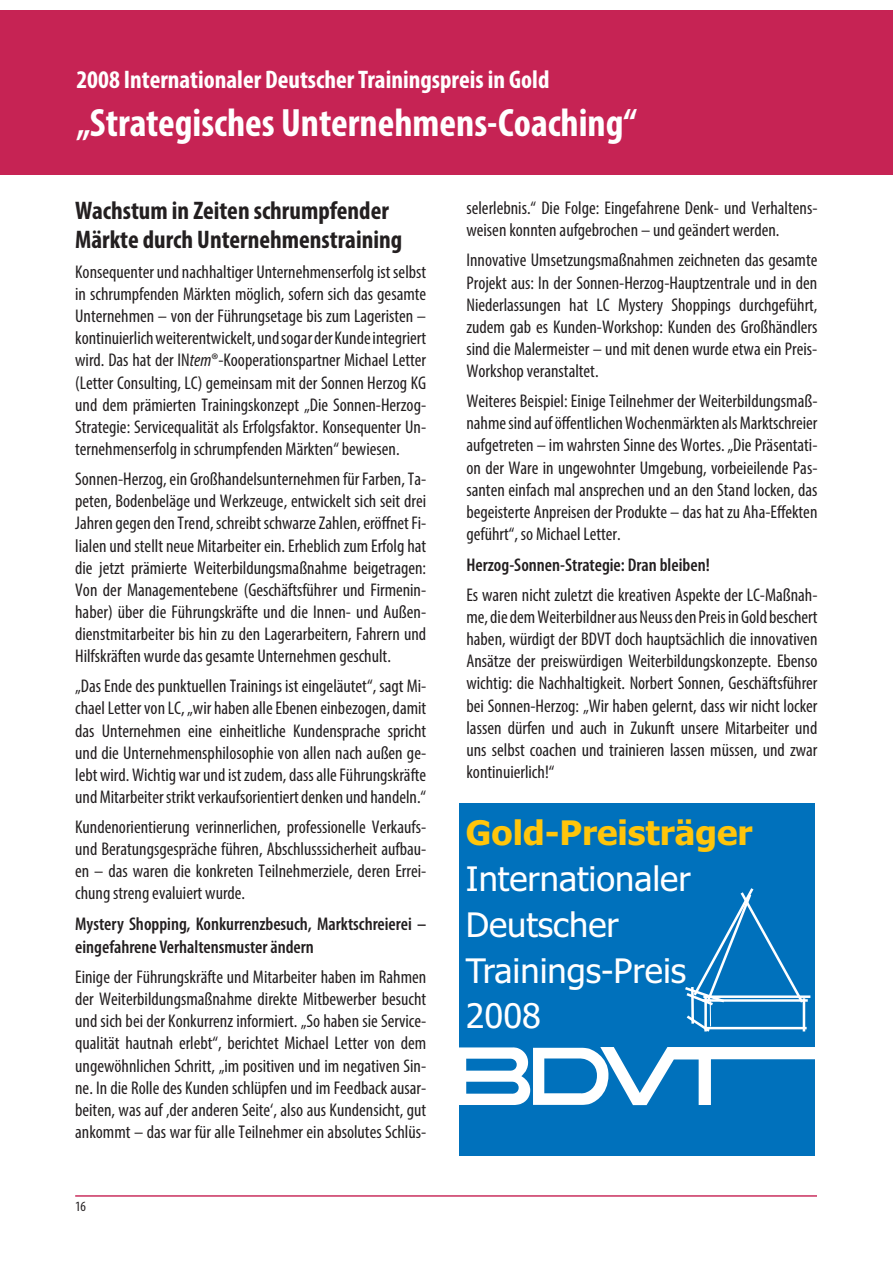
<style>
.page{position:relative;width:893px;height:1263px;background:#fff}
.page>*{position:absolute;margin:0;border:0;box-sizing:border-box;transform-origin:0 0}
.t1{font:700 condensed 39.75px "Myriad Pro";color:#fff}
.t2{font:33.9px/45.8px "Tahoma";color:#fff}
.t3{font:700 33.9px "Tahoma";color:#ffc50b}
.t4{font:700 condensed 25.5px/28.3px "Myriad Pro";color:#231f20}
.t5{font:700 condensed 25.5px "Myriad Pro";color:#fff}
.t6{font:condensed 18.45px/22.2px "Myriad Pro";color:#231f20;text-align:justify}
.t7{font:600 condensed 18.45px/22.6px "Myriad Pro";color:#231f20}
.t8{font:condensed 14.25px "Myriad Pro";color:#231f20}
.s1{font-style:italic}
</style>
<div class="page">
<div style="left:0;top:10px;width:893px;height:165px;background:#c62354"></div>
<hr style="left:75px;top:1195px;width:742px;height:2px;background:#c62354">
<div style="left:459px;top:803px;width:356px;height:353px;background:#0071bc"></div>
<svg style="left:459px;top:1047px;width:356px;height:58px"></svg>
<svg style="left:685px;top:888px;width:120px;height:144px"></svg>
<hr style="left:704px;top:1027px;width:102px;height:2px;background:#fff">
<hr style="left:803px;top:998px;width:2px;height:33px;background:#fff">
<hr style="left:702px;top:999px;width:106px;height:3px;background:#fff">
<hr style="left:703px;top:995px;width:107px;height:3px;background:#fff">
<h3 class="t5" style="left:76px;top:70px;width:474px">2008 Internationaler Deutscher Trainingspreis in Gold</h3>
<h1 class="t1" style="left:76px;top:108px;width:562px">„Strategisches Unternehmens-Coaching“</h1>
<h3 class="t4" style="left:75px;top:199px;width:329px">Wachstum in Zeiten schrumpfender<br>Märkte durch Unternehmenstraining</h3>
<p class="t6" style="left:75px;top:262px;width:353px">Konsequenter und nachhaltiger Unternehmenserfolg ist selbst in schrumpfenden Märkten möglich, sofern sich das gesamte Unternehmen – von der Führungsetage bis zum Lageristen – kontinuierlich weiterentwickelt, und sogar der Kunde integriert wird. Das hat der IN<span class="s1">tem</span>®-Kooperationspartner Michael Letter (Letter Consulting, LC) gemeinsam mit der Sonnen Herzog KG und dem prämierten Trainingskonzept „Die Sonnen-Herzog-Strategie: Servicequalität als Erfolgsfaktor. Konsequenter Un&shy;ternehmenserfolg in schrumpfenden Märkten“ bewiesen.</p>
<p class="t6" style="left:75px;top:469px;width:353px">Sonnen-Herzog, ein Großhandelsunternehmen für Farben, Ta&shy;peten, Bodenbeläge und Werkzeuge, entwickelt sich seit drei Jahren gegen den Trend, schreibt schwarze Zahlen, eröffnet Fi&shy;lialen und stellt neue Mitarbeiter ein. Erheblich zum Erfolg hat die jetzt prämierte Weiterbildungsmaßnahme beigetragen:<br>Von der Managementebene (Geschäftsführer und Firmenin&shy;haber) über die Führungskräfte und die Innen- und Außen&shy;dienstmitarbeiter bis hin zu den Lagerarbeitern, Fahrern und Hilfskräften wurde das gesamte Unternehmen geschult.</p>
<p class="t6" style="left:75px;top:676px;width:353px">„Das Ende des punktuellen Trainings ist eingeläutet“, sagt Mi&shy;chael Letter von LC, „wir haben alle Ebenen einbezogen, damit das Unternehmen eine einheitliche Kundensprache spricht und die Unternehmensphilosophie von allen nach außen ge&shy;lebt wird. Wichtig war und ist zudem, dass alle Führungskräfte und Mitarbeiter strikt verkaufsorientiert denken und handeln.“</p>
<p class="t6" style="left:75px;top:817px;width:353px">Kundenorientierung verinnerlichen, professionelle Verkaufs&shy;und Beratungsgespräche führen, Abschlusssicherheit aufbau&shy;en – das waren die konkreten Teilnehmerziele, deren Errei&shy;chung streng evaluiert wurde.</p>
<p class="t7" style="left:75px;top:914px;width:352px">Mystery Shopping, Konkurrenzbesuch, Marktschreierei – eingefahrene Verhaltensmuster ändern</p>
<p class="t6" style="left:75px;top:967px;width:353px">Einige der Führungskräfte und Mitarbeiter haben im Rahmen der Weiterbildungsmaßnahme direkte Mitbewerber besucht und sich bei der Konkurrenz informiert. „So haben sie Service&shy;qualität hautnah erlebt“, berichtet Michael Letter von dem ungewöhnlichen Schritt, „im positiven und im negativen Sin&shy;ne. In die Rolle des Kunden schlüpfen und im Feedback ausar&shy;beiten, was auf ‚der anderen Seite‘, also aus Kundensicht, gut ankommt – das war für alle Teilnehmer ein absolutes Schlüs-</p>
<p class="t8" style="left:75px;top:1201px;width:12px">16</p>
<p class="t6" style="left:466px;top:198px;width:352px">selerlebnis.“ Die Folge: Eingefahrene Denk- und Verhaltens&shy;weisen konnten aufgebrochen – und geändert werden.</p>
<p class="t6" style="left:466px;top:250px;width:353px">Innovative Umsetzungsmaßnahmen zeichneten das gesamte Projekt aus: In der Sonnen-Herzog-Hauptzentrale und in den Niederlassungen hat LC Mystery Shoppings durchgeführt, zudem gab es Kunden-Workshop: Kunden des Großhändlers sind die Malermeister – und mit denen wurde etwa ein Preis-Workshop veranstaltet.</p>
<p class="t6" style="left:466px;top:391px;width:353px">Weiteres Beispiel: Einige Teilnehmer der Weiterbildungsmaß&shy;nahme sind auf öffentlichen Wochenmärkten als Marktschreier aufgetreten – im wahrsten Sinne des Wortes. „Die Präsentati&shy;on der Ware in ungewohnter Umgebung, vorbeieilende Pas&shy;santen einfach mal ansprechen und an den Stand locken, das begeisterte Anpreisen der Produkte – das hat zu Aha-Effekten geführt“, so Michael Letter.</p>
<p class="t7" style="left:466px;top:554px;width:245px">Herzog-Sonnen-Strategie: Dran bleiben!</p>
<p class="t6" style="left:466px;top:585px;width:353px">Es waren nicht zuletzt die kreativen Aspekte der LC-Maßnah&shy;me, die dem Weiterbildner aus Neuss den Preis in Gold beschert haben, würdigt der BDVT doch hauptsächlich die innovativen Ansätze der preiswürdigen Weiterbildungskonzepte. Ebenso wichtig: die Nachhaltigkeit. Norbert Sonnen, Geschäftsführer bei Sonnen-Herzog: „Wir haben gelernt, dass wir nicht locker lassen dürfen und auch in Zukunft unsere Mitarbeiter und uns selbst coachen und trainieren lassen müssen, und zwar kontinuierlich!“</p>
<h2 class="t3" style="left:466px;top:820px;width:288px">Gold-Preisträger</h2>
<h2 class="t2" style="left:466px;top:857px;width:226px">Internationaler<br>Deutscher<br>Trainings-Preis<br>2008</h2>
</div>
